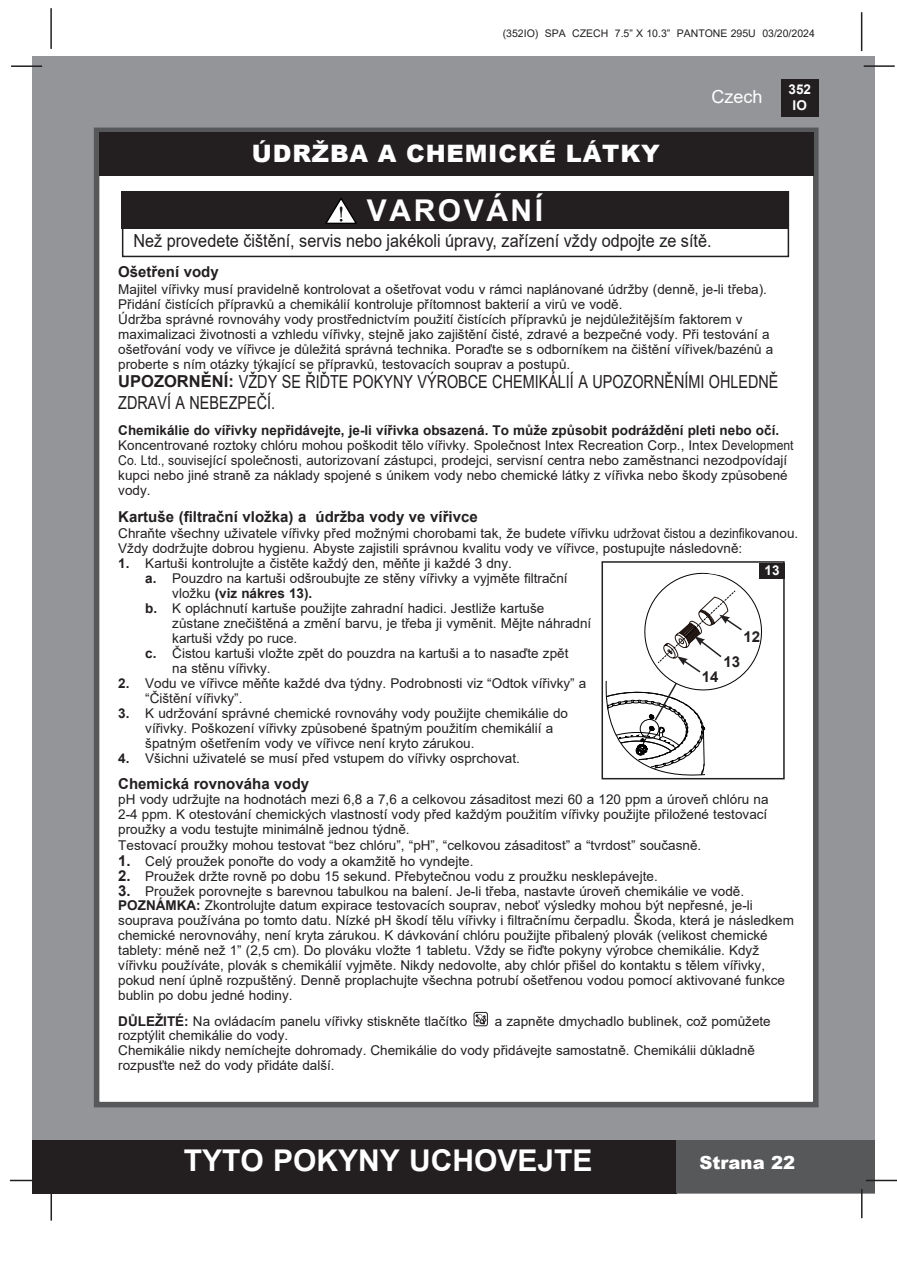
<style>
.page{position:relative;width:897px;height:1264px;background:#fff}
.page>*{position:absolute;margin:0;border:0;box-sizing:border-box;transform-origin:0 0}
.t1{font:700 30px "Arial";color:#fff}
.t2{font:700 30px "Arial";letter-spacing:.085em;color:#fff}
.t3{font:900 24px "Arial";letter-spacing:.035em;color:#fff}
.body{font:18px "Arial";color:#231f20;scale:.8 1}
.body-2{font:18px "Arial";color:#231f20;scale:.9 1}
.t4{font:900 18px "Arial";color:#fff}
.t5{font:18px "Arial";color:#fff}
.body-3{font:700 15px "Arial";color:#231f20}
.body-4{font:13.5px/15px "Arial";color:#231f20}
.t6{font:700 13.5px/16.2px "Arial";color:#fff;text-align:center}
.t7{font:10.5px "Arial";color:#231f20}
.s1{font-weight:700;font-size:16.5px}
.s2{font-weight:700}
.s3{font-weight:700;font-size:15px}
</style>
<div class="page">
<div style="left:33px;top:56px;width:842px;height:1137px;background:#939598"></div>
<div style="left:780px;top:79px;width:38px;height:38px;background:#231f20"></div>
<hr style="left:863px;top:65px;width:31px;height:2px;background:#231f20">
<hr style="left:50px;top:8px;width:2px;height:41px;background:#231f20">
<hr style="left:860px;top:12px;width:2px;height:39px;background:#231f20">
<div style="left:33px;top:1140px;width:644px;height:53px;background:#231f20"></div>
<div style="left:676px;top:1140px;width:199px;height:53px;background:#57585a"></div>
<hr style="left:865px;top:1179px;width:31px;height:2px;background:#231f20">
<hr style="left:860px;top:1189px;width:2px;height:29px;background:#231f20">
<hr style="left:50px;top:1190px;width:2px;height:30px;background:#231f20">
<hr style="left:10px;top:1179px;width:31px;height:2px;background:#231f20">
<hr style="left:11px;top:65px;width:31px;height:2px;background:#231f20">
<div style="left:94px;top:128px;width:724px;height:979px;background:#fff;border:6px solid #57585a"></div>
<div style="left:99px;top:132px;width:714px;height:44px;background:#231f20"></div>
<div style="left:474px;top:1012px;width:13px;height:14px;border:1px solid #231f20;border-radius:2px"></div>
<svg style="left:476px;top:1014px;width:10px;height:10px"></svg>
<div style="left:122px;top:191px;width:667px;height:66px;border:2px solid #231f20"></div>
<div style="left:122px;top:191px;width:666px;height:37px;background:#231f20"></div>
<svg style="left:325px;top:198px;width:32px;height:26px"></svg>
<div style="left:601px;top:561px;width:183px;height:218px;border:2px solid #231f20"></div>
<div style="left:759px;top:563px;width:25px;height:16px;background:#231f20"></div>
<svg style="left:601px;top:569px;width:164px;height:211px"></svg>
<p class="t7" style="left:502px;top:26px;width:313px">(352IO) SPA CZECH 7.5” X 10.3” PANTONE 295U 03/20/2024</p>
<h3 class="t5" style="left:711px;top:84px;width:53px">Czech</h3>
<p class="t3" style="left:252px;top:136px;width:409px">ÚDRŽBA A CHEMICKÉ LÁTKY</p>
<p class="t2" style="left:367px;top:189px;width:178px">VAROVÁNÍ</p>
<p class="body-2" style="left:133px;top:228px;width:643px">Než provedete čištění, servis nebo jakékoli úpravy, zařízení vždy odpojte ze sítě.</p>
<p class="t6" style="left:788px;top:81px;width:24px">352<br>IO</p>
<p class="body-3" style="left:118px;top:261px;width:102px">Ošetření vody</p>
<p class="body-4" style="left:118px;top:282px;width:650px">Majitel vířivky musí pravidelně kontrolovat a ošetřovat vodu v rámci naplánované údržby (denně, je-li třeba).</p>
<p class="body-4" style="left:118px;top:297px;width:505px">Přidání čistících přípravků a chemikálií kontroluje přítomnost bakterií a virů ve vodě.</p>
<p class="body-4" style="left:118px;top:312px;width:625px">Údržba správné rovnováhy vody prostřednictvím použití čistících přípravků je nejdůležitějším faktorem v</p>
<p class="body-4" style="left:118px;top:327px;width:652px">maximalizaci životnosti a vzhledu vířivky, stejně jako zajištění čisté, zdravé a bezpečné vody. Při testování a</p>
<p class="body-4" style="left:118px;top:342px;width:656px">ošetřování vody ve vířivce je důležitá správná technika. Poraďte se s odborníkem na čištění vířivek/bazénů a</p>
<p class="body-4" style="left:118px;top:357px;width:453px">proberte s ním otázky týkající se přípravků, testovacích souprav a postupů.</p>
<p class="body" style="left:118px;top:369px;width:826px"><span class="s1">UPOZORNĚNÍ:</span> VŽDY SE ŘIĎTE POKYNY VÝROBCE CHEMIKÁLIÍ A UPOZORNĚNÍMI OHLEDNĚ</p>
<p class="body" style="left:118px;top:390px;width:198px">ZDRAVÍ A NEBEZPEČÍ.</p>
<p class="body-4" style="left:118px;top:423px;width:676px"><span class="s2">Chemikálie do vířivky nepřidávejte, je-li vířivka obsazená. To může způsobit podráždění pleti nebo očí.<br></span>Koncentrované roztoky chlóru mohou poškodit tělo vířivky. Společnost Intex Recreation Corp., Intex Development Co. Ltd., související společnosti, autorizovaní zástupci, prodejci, servisní centra nebo zaměstnanci nezodpovídají kupci nebo jiné straně za náklady spojené s únikem vody nebo chemické látky z vířivka nebo škody způsobené vody.</p>
<p class="body-3" style="left:118px;top:506px;width:361px">Kartuše (filtrační vložka) a údržba vody ve vířivce</p>
<p class="body-4" style="left:118px;top:526px;width:681px">Chraňte všechny uživatele vířivky před možnými chorobami tak, že budete vířivku udržovat čistou a dezinfikovanou.<br>Vždy dodržujte dobrou hygienu. Abyste zajistili správnou kvalitu vody ve vířivce, postupujte následovně:</p>
<p class="body-4" style="left:118px;top:556px;width:395px"><span class="s2">1.</span> Kartuši kontrolujte a čistěte každý den, měňte ji každé 3 dny.</p>
<p class="body-4" style="left:172px;top:571px;width:397px;text-indent:-27px"><span class="s2">a.</span> Pouzdro na kartuši odšroubujte ze stěny vířivky a vyjměte filtrační vložku <span class="s2">(viz nákres 13).</span></p>
<p class="body-4" style="left:172px;top:601px;width:420px;text-indent:-27px"><span class="s2">b.</span> K opláchnutí kartuše použijte zahradní hadici. Jestliže kartuše zůstane znečištěná a změní barvu, je třeba ji vyměnit. Mějte náhradní kartuši vždy po ruce.</p>
<p class="body-4" style="left:172px;top:646px;width:397px;text-indent:-27px"><span class="s2">c.</span> Čistou kartuši vložte zpět do pouzdra na kartuši a to nasaďte zpět na stěnu vířivky.</p>
<p class="body-4" style="left:118px;top:676px;width:469px"><span class="s2">2.</span> Vodu ve vířivce měňte každé dva týdny. Podrobnosti viz “Odtok vířivky” a</p>
<p class="body-4" style="left:145px;top:691px;width:99px">“Čištění vířivky”.</p>
<p class="body-4" style="left:145px;top:706px;width:424px;text-indent:-27px"><span class="s2">3.</span> K udržování správné chemické rovnováhy vody použijte chemikálie do vířivky. Poškození vířivky způsobené špatným použitím chemikálií a špatným ošetřením vody ve vířivce není kryto zárukou.</p>
<p class="body-4" style="left:118px;top:751px;width:403px"><span class="s2">4.</span> Všichni uživatelé se musí před vstupem do vířivky osprchovat.</p>
<p class="body-3" style="left:118px;top:773px;width:192px">Chemická rovnováha vody</p>
<p class="body-4" style="left:118px;top:791px;width:651px">pH vody udržujte na hodnotách mezi 6,8 a 7,6 a celkovou zásaditost mezi 60 a 120 ppm a úroveň chlóru na</p>
<p class="body-4" style="left:118px;top:806px;width:650px">2-4 ppm. K otestování chemických vlastností vody před každým použitím vířivky použijte přiložené testovací</p>
<p class="body-4" style="left:118px;top:821px;width:293px">proužky a vodu testujte minimálně jednou týdně.</p>
<p class="body-4" style="left:118px;top:837px;width:584px">Testovací proužky mohou testovat “bez chlóru”, “pH”, “celkovou zásaditost” a “tvrdost” současně.</p>
<p class="body-4" style="left:118px;top:853px;width:356px"><span class="s3">1.</span> Celý proužek ponořte do vody a okamžitě ho vyndejte.</p>
<p class="body-4" style="left:118px;top:868px;width:541px"><span class="s3">2.</span> Proužek držte rovně po dobu 15 sekund. Přebytečnou vodu z proužku nesklepávejte.</p>
<p class="body-4" style="left:118px;top:883px;width:627px"><span class="s3">3.</span> Proužek porovnejte s barevnou tabulkou na balení. Je-li třeba, nastavte úroveň chemikálie ve vodě.</p>
<p class="body-4" style="left:118px;top:897px;width:636px"><span class="s2">POZNÁMKA:</span> Zkontrolujte datum expirace testovacích souprav, neboť výsledky mohou být nepřesné, je-li</p>
<p class="body-4" style="left:118px;top:912px;width:677px">souprava používána po tomto datu. Nízké pH škodí tělu vířivky i filtračnímu čerpadlu. Škoda, která je následkem</p>
<p class="body-4" style="left:118px;top:927px;width:651px">chemické nerovnováhy, není kryta zárukou. K dávkování chlóru použijte přibalený plovák (velikost chemické</p>
<p class="body-4" style="left:118px;top:942px;width:648px">tablety: méně než 1” (2,5 cm). Do plováku vložte 1 tabletu. Vždy se řiďte pokyny výrobce chemikálie. Když vířivku používáte, plovák s chemikálií vyjměte. Nikdy nedovolte, aby chlór přišel do kontaktu s tělem vířivky,</p>
<p class="body-4" style="left:118px;top:972px;width:668px">pokud není úplně rozpuštěný. Denně proplachujte všechna potrubí ošetřenou vodou pomocí aktivované funkce bublin po dobu jedné hodiny.</p>
<p class="body-4" style="left:118px;top:1013px;width:350px"><span class="s2">DŮLEŽITÉ:</span> Na ovládacím panelu vířivky stiskněte tlačítko</p>
<p class="body-4" style="left:495px;top:1013px;width:277px">a zapněte dmychadlo bublinek, což pomůžete</p>
<p class="body-4" style="left:118px;top:1027px;width:171px">rozptýlit chemikálie do vody.</p>
<p class="body-4" style="left:118px;top:1042px;width:638px">Chemikálie nikdy nemíchejte dohromady. Chemikálie do vody přidávejte samostatně. Chemikálii důkladně</p>
<p class="body-4" style="left:118px;top:1057px;width:218px">rozpusťte než do vody přidáte další.</p>
<p class="t6" style="left:764px;top:562px;width:17px">13</p>
<p class="body-3" style="left:743px;top:626px;width:18px">12</p>
<p class="body-3" style="left:723px;top:651px;width:18px">13</p>
<p class="body-3" style="left:701px;top:666px;width:18px">14</p>
<h1 class="t1" style="left:184px;top:1139px;width:410px">TYTO POKYNY UCHOVEJTE</h1>
<h3 class="t4" style="left:699px;top:1149px;width:97px">Strana 22</h3>
</div>
